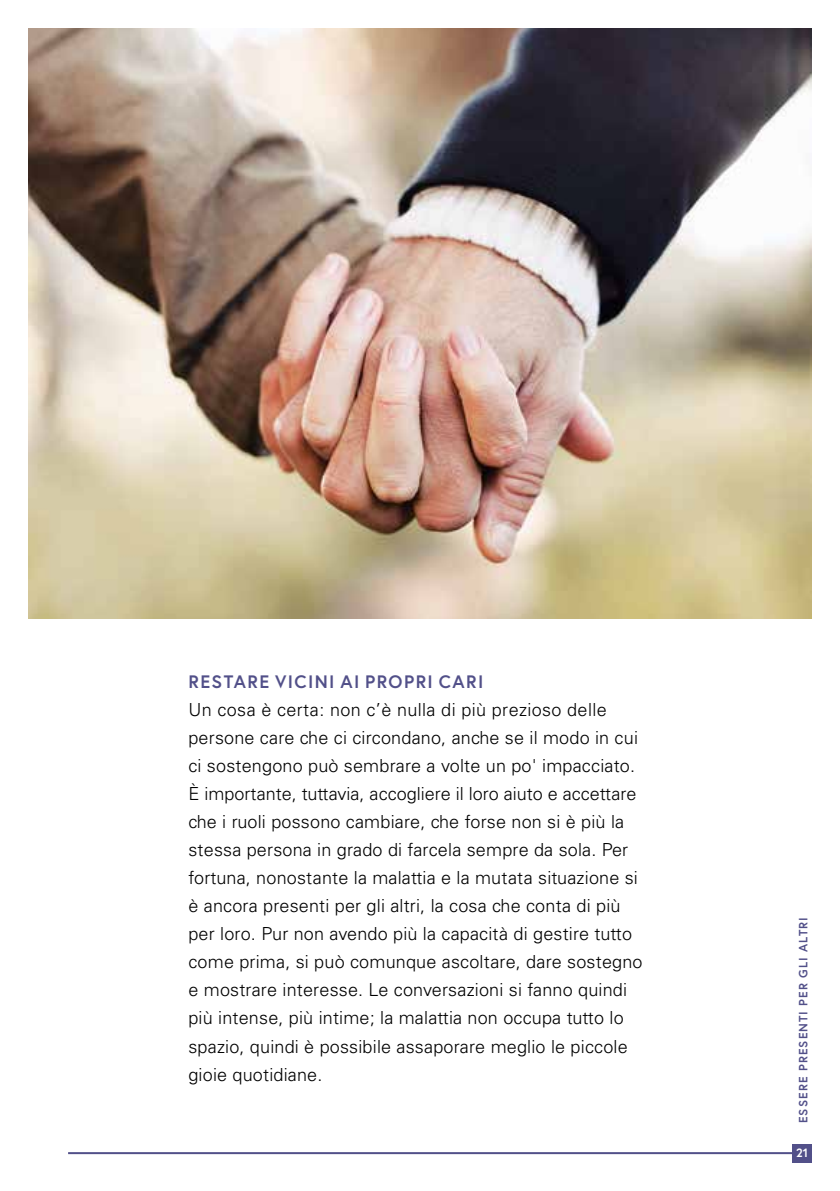
<style>
.page{position:relative;width:840px;height:1191px;background:#fff}
.page>*{position:absolute;margin:0;border:0;box-sizing:border-box;transform-origin:0 0}
.t1{font:300 18px/28px "Univers LT Std";letter-spacing:.01em;color:#000}
.t2{font:700 18px "Europa";letter-spacing:.075em;color:#525089}
.t3{font:700 12px "Europa";letter-spacing:.09em;color:#525089}
.t4{font:700 12px "Europa";color:#fff}
</style>
<div class="page">
<img style="left:28px;top:28px;width:783px;height:590px">
<hr style="left:68px;top:1152px;width:727px;height:2px;background:#525089">
<div style="left:792px;top:1143px;width:19px;height:19px;background:#525089"></div>
<p class="t2" style="left:188px;top:669px;width:296px">RESTARE VICINI AI PROPRI CARI</p>
<p class="t1" style="left:188px;top:696px;width:455px">Un cosa è certa: non c’è nulla di più prezioso delle persone care che ci circondano, anche se il modo in cui ci sostengono può sembrare a volte un po' impacciato.<br>È importante, tuttavia, accogliere il loro aiuto e accettare che i ruoli possono cambiare, che forse non si è più la stessa persona in grado di farcela sempre da sola. Per fortuna, nonostante la malattia e la mutata situazione si è ancora presenti per gli altri, la cosa che conta di più per loro. Pur non avendo più la capacità di gestire tutto come prima, si può comunque ascoltare, dare sostegno e mostrare interesse. Le conversazioni si fanno quindi più intense, più intime; la malattia non occupa tutto lo spazio, quindi è possibile assaporare meglio le piccole gioie quotidiane.</p>
<p class="t3" style="left:794px;top:1123px;width:207px;rotate:-90deg">ESSERE PRESENTI PER GLI ALTRI</p>
<p class="t4" style="left:795px;top:1145px;width:13px">21</p>
</div>
